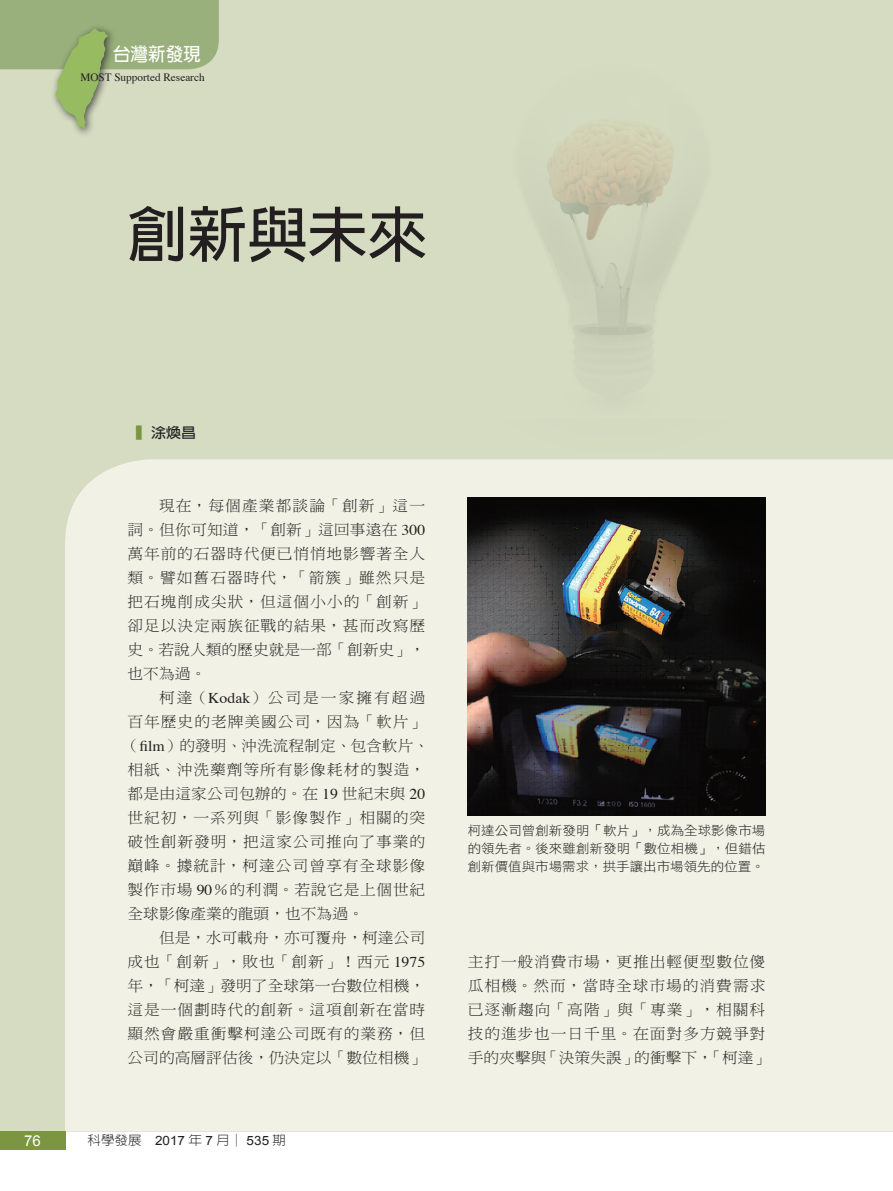
<style>
.page{position:relative;width:893px;height:1191px;background:#fff}
.page>*{position:absolute;margin:0;border:0;box-sizing:border-box;transform-origin:0 0}
.專題_一般_單元大標{font:700 60px "AR New Hei B5";color:#231f20}
.t1{font:700 18.6px "AR New Hei B5";color:#fff;scale:.95 1}
.A_內文{font:15px/24px "DF Ming Std W3";letter-spacing:.055em;color:#231f20;text-align:justify;scale:1.05 1}
.左頁碼{font:15px "Arial";color:#fff}
.台灣_作者{font:700 14.25px "AR New Hei B5";color:#231f20;scale:1.05 1}
.t2{font:12.9px/18px "DF Hei Std W3";color:#231f20;text-align:justify;scale:1.05 1}
.科學發展__年月_期{font:300 12.9px "AR New Hei B5";color:#231f20;scale:1.05 1}
.t3{font:11.25px "Times";color:#231f20}
.s1{color:#7b9540}
.s2{font-family:"Times"}
.s3{font-family:"Arial";font-weight:400}
</style>
<div class="page">
<div style="left:0;top:0;width:893px;height:1131px;background:#d5dcc2"></div>
<div style="left:65px;top:459px;width:828px;height:672px;background:#f1f2e5"></div>
<div style="left:50px;top:23px;width:67px;height:115px;background:#231f20;opacity:.75"></div>
<svg style="left:0;top:0;width:219px;height:128px"></svg>
<div style="left:0;top:1131px;width:65px;height:18px;background:#7b9540"></div>
<img style="left:539px;top:119px;width:157px;height:243px">
<img style="left:468px;top:497px;width:297px;height:318px">
<p class="t1" style="left:113px;top:45px;width:94px">台灣新發現</p>
<p class="t3" style="left:81px;top:67px;width:126px">MOST Supported Research</p>
<p class="專題_一般_單元大標" style="left:128px;top:204px;width:301px">創新與未來</p>
<p class="台灣_作者" style="left:136px;top:426px;width:59px"><span class="s1">▍</span>涂煥昌</p>
<p class="A_內文" style="left:128px;top:493px;width:285px;text-indent:31px">現在，每個產業都談論「創新」這一詞。但你可知道，「創新」這回事遠在 <span class="s2">300</span>萬年前的石器時代便已悄悄地影響著全人類。譬如舊石器時代，「箭簇」雖然只是把石塊削成尖狀，但這個小小的「創新」卻足以決定兩族征戰的結果，甚而改寫歷史。若說人類的歷史就是一部「創新史」，也不為過。</p>
<p class="A_內文" style="left:124px;top:685px;width:292px;text-align:left;text-indent:35px">柯達（<span class="s2">Kodak</span>）公司是一家擁有超過百年歷史的老牌美國公司，因為「軟片」（<span class="s2">film</span>）的發明、沖洗流程制定、包含軟片、相紙、沖洗藥劑等所有影像耗材的製造，都是由這家公司包辦的。在 <span class="s2">19</span> 世紀末與 <span class="s2">20</span>世紀初，一系列與「影像製作」相關的突破性創新發明，把這家公司推向了事業的巔峰。據統計，柯達公司曾享有全球影像製作市場 <span class="s2">90</span>％的利潤。若說它是上個世紀全球影像產業的龍頭，也不為過。</p>
<p class="A_內文" style="left:128px;top:925px;width:285px;text-indent:31px">但是，水可載舟，亦可覆舟，柯達公司成也「創新」，敗也「創新」！西元 <span class="s2">1975</span>年，「柯達」發明了全球第一台數位相機，這是一個劃時代的創新。這項創新在當時顯然會嚴重衝擊柯達公司既有的業務，但公司的高層評估後，仍決定以「數位相機」</p>
<p class="左頁碼" style="left:24px;top:1131px;width:18px">76</p>
<p class="科學發展__年月_期" style="left:88px;top:1134px;width:190px">科學發展 <span class="s3">2017</span> 年 <span class="s3">7</span> 月│ <span class="s3">535</span> 期</p>
<p class="t2" style="left:468px;top:821px;width:285px">柯達公司曾創新發明「軟片」，成為全球影像市場的領先者。後來雖創新發明「數位相機」，但錯估創新價值與市場需求，拱手讓出市場領先的位置。</p>
<p class="A_內文" style="left:468px;top:949px;width:289px;text-align:left">主打一般消費市場，更推出輕便型數位傻瓜相機。然而，當時全球市場的消費需求已逐漸趨向「高階」與「專業」，相關科技的進步也一日千里。在面對多方競爭對手的夾擊與「決策失誤」的衝擊下，「柯達」</p>
</div>
